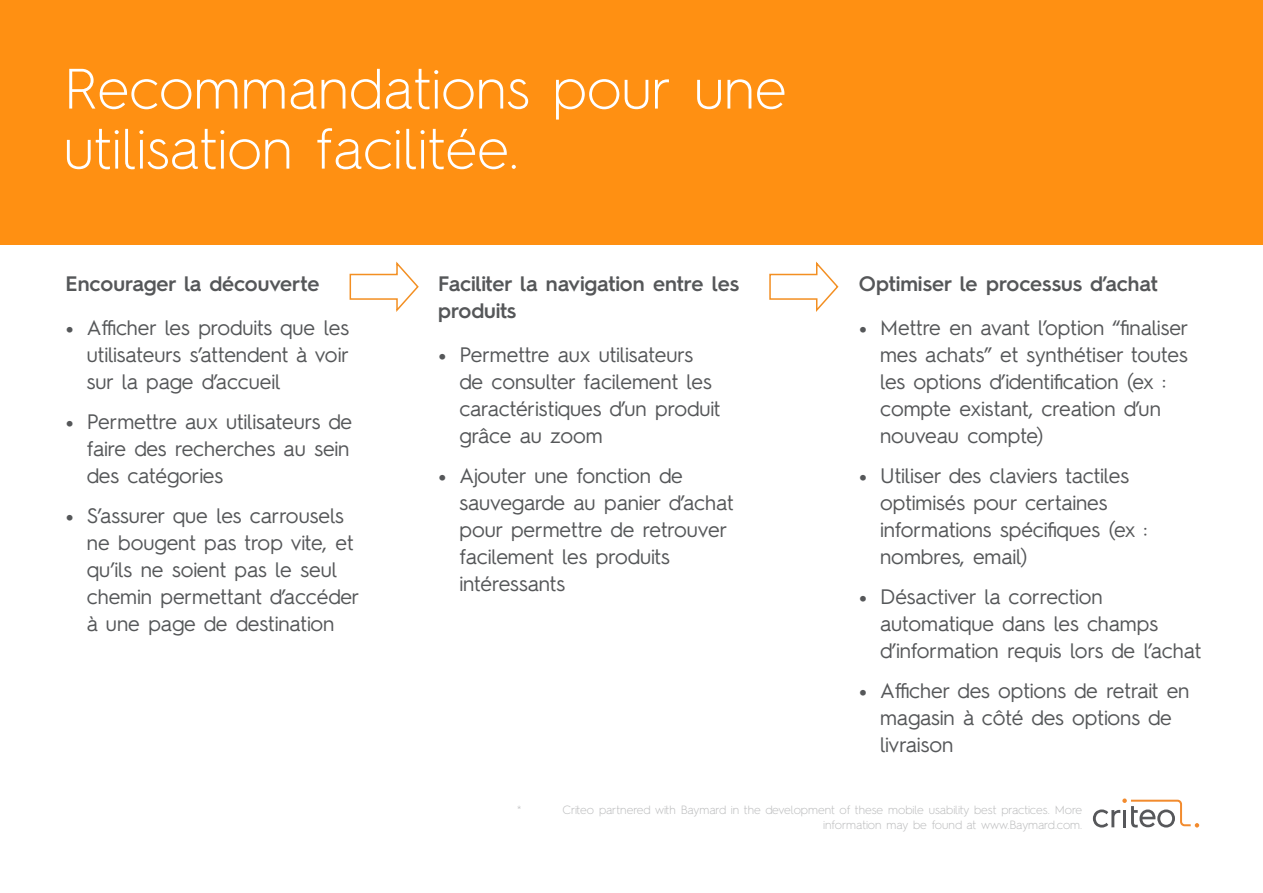
<style>
.page{position:relative;width:1263px;height:893px;background:#fff}
.page>*{position:absolute;margin:0;border:0;box-sizing:border-box;transform-origin:0 0}
.t1{font:300 57px/60px "Hurme Geometric Sans 2";color:#fff}
.t2{font:21px/27px "Hurme Geometric Sans 2";color:#555759}
.t3{font:600 21px/27px "Hurme Geometric Sans 2";color:#555759}
.t4{font:300 12px/14.4px "Hurme Geometric Sans 2";color:#bbbcbd;text-align:right}
.s1{font-weight:900}
</style>
<div class="page">
<div style="left:0;top:0;width:1263px;height:244px;background:#ff9012"></div>
<svg style="left:1093px;top:798px;width:106px;height:29px"></svg>
<svg style="left:349px;top:261px;width:70px;height:51px"></svg>
<svg style="left:769px;top:261px;width:70px;height:51px"></svg>
<h1 class="t1" style="left:64px;top:55px;width:724px">Recommandations pour une utilisation facilitée.</h1>
<p class="t3" style="left:66px;top:269px;width:255px">Encourager la découverte</p>
<p class="t2" style="left:87px;top:313px;width:264px;text-align:justify;text-indent:-21px"><span class="s1">•</span> Afficher les produits que les utilisateurs s’attendent à voir sur la page d’accueil</p>
<p class="t2" style="left:87px;top:407px;width:267px;text-indent:-21px"><span class="s1">•</span> Permettre aux utilisateurs de faire des recherches au sein des catégories</p>
<p class="t2" style="left:87px;top:501px;width:274px;text-indent:-21px"><span class="s1">•</span> S’assurer que les carrousels ne bougent pas trop vite, et qu’ils ne soient pas le seul chemin permettant d’accéder à une page de destination</p>
<p class="t3" style="left:438px;top:269px;width:302px">Faciliter la navigation entre les produits</p>
<p class="t2" style="left:459px;top:340px;width:262px;text-indent:-21px"><span class="s1">•</span> Permettre aux utilisateurs de consulter facilement les caractéristiques d’un produit grâce au zoom</p>
<p class="t2" style="left:459px;top:461px;width:276px;text-indent:-21px"><span class="s1">•</span> Ajouter une fonction de sauvegarde au panier d’achat pour permettre de retrouver facilement les produits intéressants</p>
<p class="t3" style="left:859px;top:269px;width:300px">Optimiser le processus d’achat</p>
<p class="t2" style="left:880px;top:313px;width:310px;text-indent:-21px"><span class="s1">•</span> Mettre en avant l’option “finaliser mes achats” et synthétiser toutes les options d’identification (ex : compte existant, creation d’un nouveau compte)</p>
<p class="t2" style="left:880px;top:461px;width:269px;text-indent:-21px"><span class="s1">•</span> Utiliser des claviers tactiles optimisés pour certaines informations spécifiques (ex : nombres, email)</p>
<p class="t2" style="left:880px;top:582px;width:323px;text-indent:-21px"><span class="s1">•</span> Désactiver la correction automatique dans les champs d’information requis lors de l’achat</p>
<p class="t2" style="left:880px;top:675px;width:311px;text-indent:-21px"><span class="s1">•</span> Afficher des options de retrait en magasin à côté des options de livraison</p>
<p class="t4" style="left:517px;top:802px;width:6px">*</p>
<p class="t4" style="left:562px;top:802px;width:521px">Criteo partnered with Baymard in the development of these mobile usability best practices. More information may be found at www.Baymard.com.</p>
</div>
